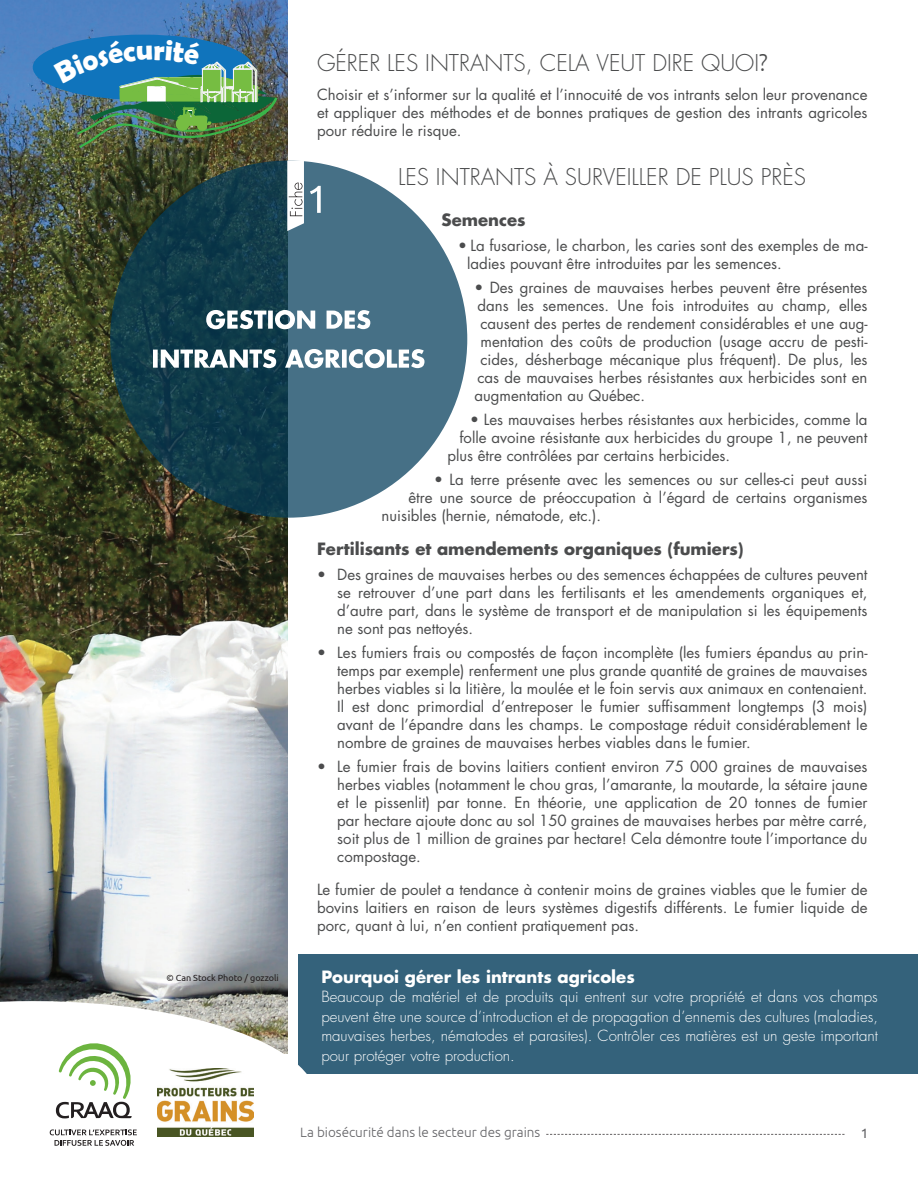
<style>
.page{position:relative;width:918px;height:1188px;background:#fff}
.page>*{position:absolute;margin:0;border:0;box-sizing:border-box;transform-origin:0 0}
.t1{font:300 22.5px "Futura";color:#4b4c4d}
.t2{font:700 16.5px "Futura";color:#4b4c4d}
.t3{font:700 16.5px "Futura";color:#fff}
.t4{font:15px/18px "Futura";color:#4b4c4d;text-align:justify}
.t5{font:300 15px/19.5px "Futura";color:#fff;text-align:justify}
.t6{font:300 13.5px "Ubuntu";color:#636366}
.t7{font:13.5px "Ubuntu";color:#636366}
.t8{font:9px "Ubuntu";color:#231f20}
.s1{font-family:"Ubuntu";font-size:24.75px}
</style>
<div class="page">
<img style="left:0;top:0;width:287px;height:1001px">
<div style="left:33px;top:35px;width:220px;height:65px;background:#1074bc;border-radius:50%"></div>
<div style="left:299px;top:954px;width:619px;height:119px;background:#34627b"></div>
<svg style="left:546px;top:1134px;width:299px;height:1px"></svg>
<svg style="left:0;top:1001px;width:317px;height:136px"></svg>
<svg style="left:50px;top:1129px;width:87px;height:17px"></svg>
<svg style="left:56px;top:1043px;width:80px;height:75px"></svg>
<img style="left:158px;top:1068px;width:95px;height:69px">
<svg style="left:110px;top:161px;width:357px;height:357px;background:#2b5567"></svg>
<svg style="left:287px;top:161px;width:17px;height:70px"></svg>
<svg style="left:153px;top:349px;width:272px;height:19px"></svg>
<svg style="left:206px;top:310px;width:164px;height:19px"></svg>
<svg style="left:310px;top:186px;width:11px;height:27px"></svg>
<img style="left:53px;top:40px;width:226px;height:107px">
<p class="t8" style="left:166px;top:972px;width:114px">© Can Stock Photo / gozzoli</p>
<h1 class="t1" style="left:317px;top:49px;width:452px">GÉRER LES INTRANTS, CELA VEUT DIRE QUOI<span class="s1">?</span></h1>
<p class="t4" style="left:317px;top:85px;width:552px">Choisir et s’informer sur la qualité et l’innocuité de vos intrants selon leur provenance et appliquer des méthodes et de bonnes pratiques de gestion des intrants agricoles pour réduire le risque.</p>
<h1 class="t1" style="left:398px;top:162px;width:410px">LES INTRANTS À SURVEILLER DE PLUS PRÈS</h1>
<p class="t2" style="left:442px;top:208px;width:86px">Semences</p>
<p class="t4" style="left:467px;top:237px;width:402px;text-indent:-9px">• La fusariose, le charbon, les caries sont des exemples de ma&shy;ladies pouvant être introduites par les semences.</p>
<p class="t4" style="left:475px;top:279px;width:395px">• Des graines de mauvaises herbes peuvent être présentes</p>
<p class="t4" style="left:478px;top:297px;width:391px">dans les semences. Une fois introduites au champ, elles</p>
<p class="t4" style="left:481px;top:315px;width:388px">causent des pertes de rendement considérables et une aug-</p>
<p class="t4" style="left:481px;top:333px;width:389px">mentation des coûts de production (usage accru de pesti-</p>
<p class="t4" style="left:481px;top:351px;width:389px">cides, désherbage mécanique plus fréquent). De plus, les</p>
<p class="t4" style="left:478px;top:369px;width:391px">cas de mauvaises herbes résistantes aux herbicides sont en</p>
<p class="t4" style="left:475px;top:387px;width:172px">augmentation au Québec.</p>
<p class="t4" style="left:470px;top:411px;width:399px">• Les mauvaises herbes résistantes aux herbicides, comme la</p>
<p class="t4" style="left:460px;top:429px;width:409px">folle avoine résistante aux herbicides du groupe 1, ne peuvent</p>
<p class="t4" style="left:448px;top:447px;width:284px">plus être contrôlées par certains herbicides.</p>
<p class="t4" style="left:434px;top:471px;width:435px">• La terre présente avec les semences ou sur celles-ci peut aussi</p>
<p class="t4" style="left:409px;top:489px;width:461px">être une source de préoccupation à l’égard de certains organismes</p>
<p class="t4" style="left:382px;top:507px;width:221px">nuisibles (hernie, nématode, etc.).</p>
<p class="t2" style="left:317px;top:537px;width:428px">Fertilisants et amendements organiques (fumiers)</p>
<p class="t4" style="left:337px;top:566px;width:532px;text-indent:-20px">• Des graines de mauvaises herbes ou des semences échappées de cultures peuvent se retrouver d’une part dans les fertilisants et les amendements organiques et, d’autre part, dans le système de transport et de manipulation si les équipements ne sont pas nettoyés.</p>
<p class="t4" style="left:337px;top:644px;width:532px;text-indent:-20px">• Les fumiers frais ou compostés de façon incomplète (les fumiers épandus au prin&shy;temps par exemple) renferment une plus grande quantité de graines de mauvaises herbes viables si la litière, la moulée et le foin servis aux animaux en contenaient.<br>Il est donc primordial d’entreposer le fumier suffisamment longtemps (3 mois) avant de l’épandre dans les champs. Le compostage réduit considérablement le nombre de graines de mauvaises herbes viables dans le fumier.</p>
<p class="t4" style="left:337px;top:758px;width:532px;text-indent:-20px">• Le fumier frais de bovins laitiers contient environ 75 000 graines de mauvaises herbes viables (notamment le chou gras, l’amarante, la moutarde, la sétaire jaune et le pissenlit) par tonne. En théorie, une application de 20 tonnes de fumier par hectare ajoute donc au sol 150 graines de mauvaises herbes par mètre carré, soit plus de 1 million de graines par hectare! Cela démontre toute l’importance du compostage.</p>
<p class="t4" style="left:317px;top:881px;width:552px">Le fumier de poulet a tendance à contenir moins de graines viables que le fumier de bovins laitiers en raison de leurs systèmes digestifs différents. Le fumier liquide de porc, quant à lui, n’en contient pratiquement pas.</p>
<p class="t3" style="left:321px;top:965px;width:315px">Pourquoi gérer les intrants agricoles</p>
<p class="t5" style="left:321px;top:987px;width:558px">Beaucoup de matériel et de produits qui entrent sur votre propriété et dans vos champs peuvent être une source d’introduction et de propagation d’ennemis des cultures (maladies, mauvaises herbes, nématodes et parasites). Contrôler ces matières est un geste important pour protéger votre production.</p>
<p class="t6" style="left:300px;top:1124px;width:242px">La biosécurité dans le secteur des grains</p>
<p class="t7" style="left:861px;top:1125px;width:9px">1</p>
</div>
